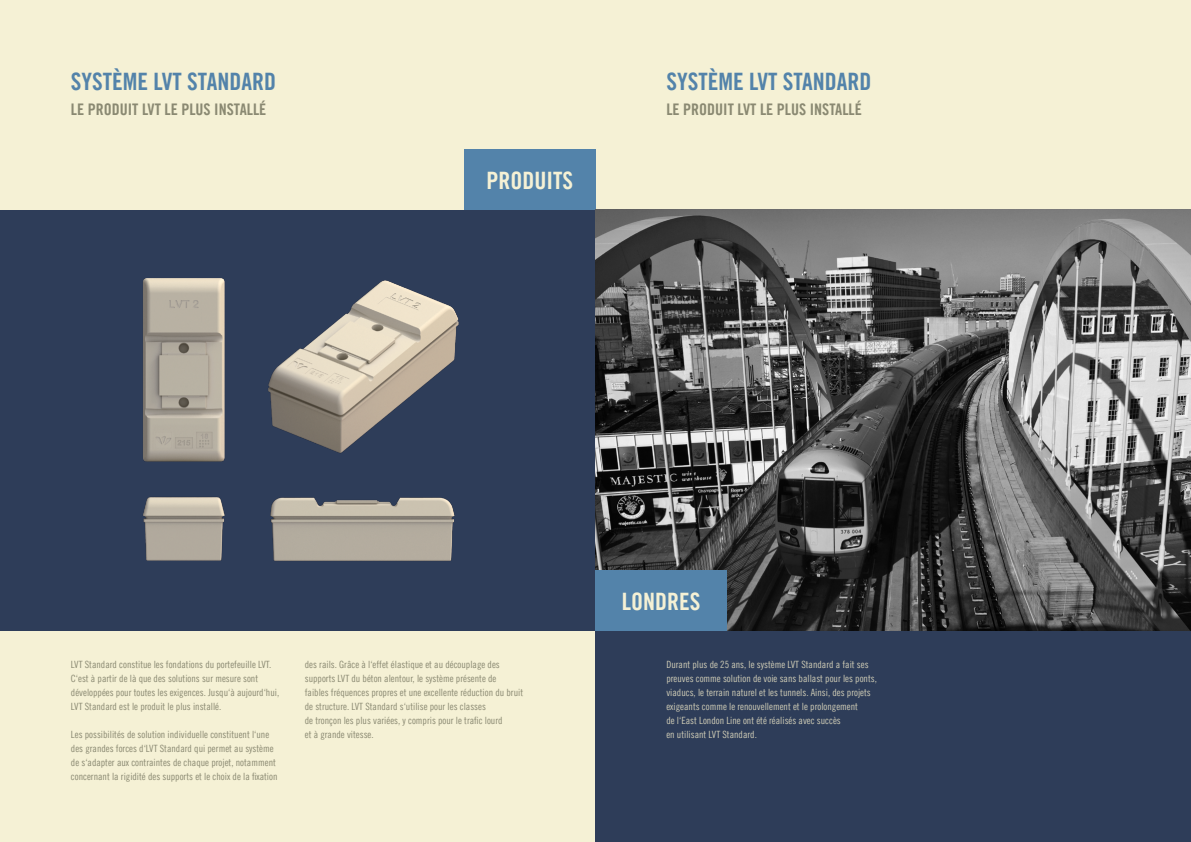
<style>
.page{position:relative;width:1191px;height:842px;background:#f5f1d5}
.page>*{position:absolute;margin:0;border:0;box-sizing:border-box;transform-origin:0 0}
.t1{font:24px "Trade Gothic Bold Cond Twenty";color:#5383aa}
.t2{font:24px "Trade Gothic Bold Cond Twenty";color:#f5f1d5}
.t3{font:16px "Trade Gothic Bold Cond Twenty";color:#8a8972}
.t4{font:10px/14px "Trade Gothic LT Cond Eighteen";color:#8a8972}
.t5{font:10px/14px "Trade Gothic LT Cond Eighteen";color:#cfccb6}
</style>
<div class="page">
<div style="left:0;top:210px;width:595px;height:421px;background:#2e3d59"></div>
<div style="left:464px;top:149px;width:131px;height:61px;background:#5383aa"></div>
<div style="left:595px;top:631px;width:596px;height:211px;background:#2e3d59"></div>
<img style="left:595px;top:210px;width:596px;height:421px">
<div style="left:595px;top:570px;width:132px;height:61px;background:#5383aa"></div>
<img style="left:143px;top:278px;width:316px;height:283px">
<h1 class="t1" style="left:71px;top:67px;width:207px">SYSTÈME LVT STANDARD</h1>
<h2 class="t3" style="left:71px;top:100px;width:197px">LE PRODUIT LVT LE PLUS INSTALLÉ</h2>
<h1 class="t2" style="left:486px;top:166px;width:88px">PRODUITS</h1>
<h1 class="t1" style="left:666px;top:67px;width:207px">SYSTÈME LVT STANDARD</h1>
<h2 class="t3" style="left:666px;top:100px;width:197px">LE PRODUIT LVT LE PLUS INSTALLÉ</h2>
<p class="t4" style="left:71px;top:657px;width:210px">LVT Standard constitue les fondations du portefeuille LVT.<br>C‘est à partir de là que des solutions sur mesure sont développées pour toutes les exigences. Jusqu‘à aujourd‘hui, LVT Standard est le produit le plus installé.</p>
<p class="t4" style="left:71px;top:727px;width:208px">Les possibilités de solution individuelle constituent l‘une des grandes forces d‘LVT Standard qui permet au système de s‘adapter aux contraintes de chaque projet, notamment concernant la rigidité des supports et le choix de la fixation</p>
<p class="t4" style="left:305px;top:657px;width:220px">des rails. Grâce à l‘effet élastique et au découplage des supports LVT du béton alentour, le système présente de<br>faibles fréquences propres et une excellente réduction du bruit de structure. LVT Standard s‘utilise pour les classes<br>de tronçon les plus variées, y compris pour le trafic lourd<br>et à grande vitesse.</p>
<h1 class="t2" style="left:622px;top:587px;width:80px">LONDRES</h1>
<p class="t5" style="left:666px;top:657px;width:212px">Durant plus de 25 ans, le système LVT Standard a fait ses preuves comme solution de voie sans ballast pour les ponts, viaducs, le terrain naturel et les tunnels. Ainsi, des projets exigeants comme le renouvellement et le prolongement<br>de l‘East London Line ont été réalisés avec succès<br>en utilisant LVT Standard.</p>
</div>
